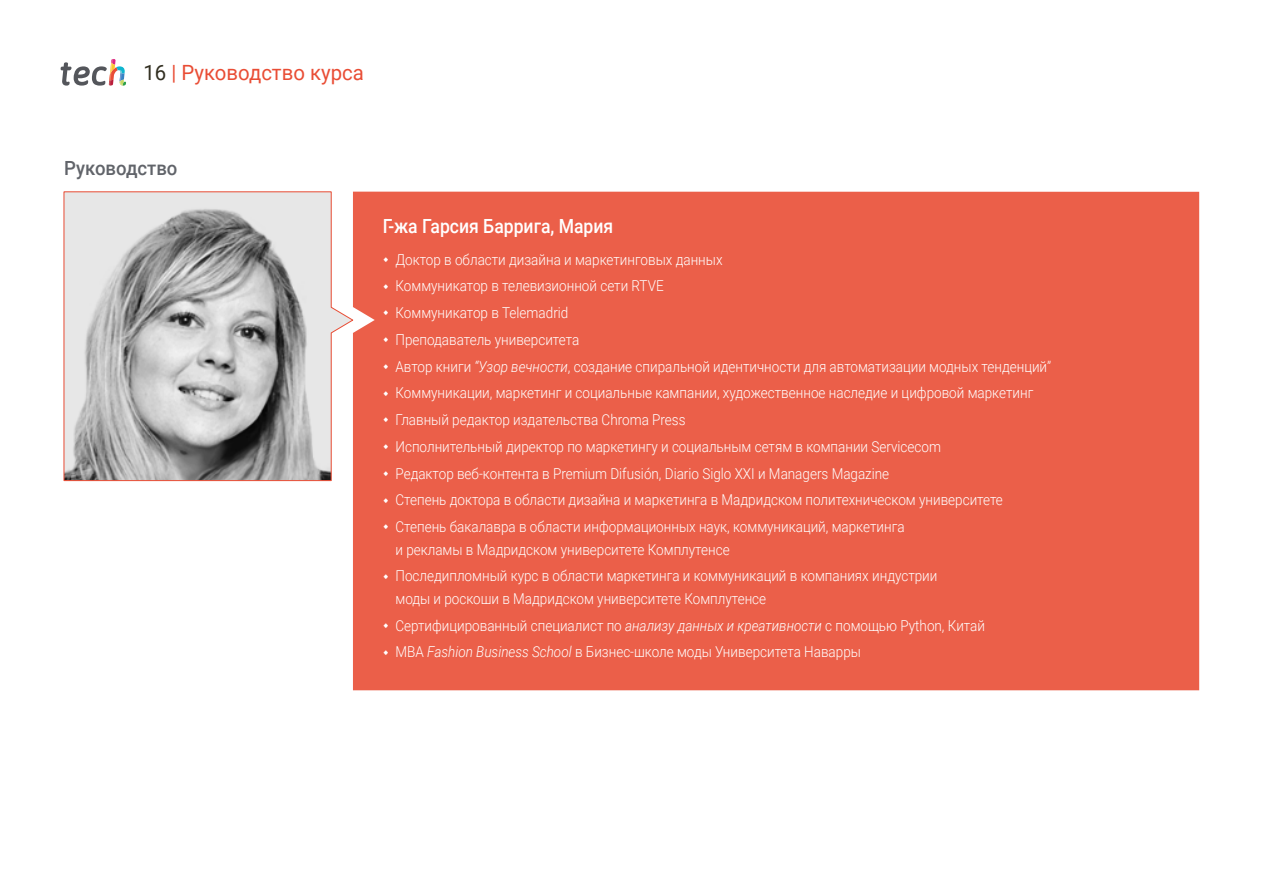
<style>
.page{position:relative;width:1263px;height:893px;background:#fff}
.page>*{position:absolute;margin:0;border:0;box-sizing:border-box;transform-origin:0 0}
.t1{font:21px "Roboto";color:#e94d35}
.t2{font:500 19.5px "Roboto";color:#fff;scale:.9 1}
.t3{font:500 19.5px "Roboto";color:#61646a;scale:.95 1}
.t4{font:300 15px/26.7px "Roboto";color:#fff;scale:.9 1}
.s1{color:#312e20}
.s2{font-style:italic}
</style>
<div class="page">
<svg style="left:61px;top:59px;width:65px;height:27px"></svg>
<div style="left:353px;top:192px;width:846px;height:498px;background:#eb5f49"></div>
<svg style="left:64px;top:191px;width:289px;height:290px;background:#bdbcbb"></svg>
<svg style="left:384px;top:257px;width:4px;height:5px"></svg>
<svg style="left:384px;top:284px;width:4px;height:5px"></svg>
<svg style="left:384px;top:310px;width:4px;height:5px"></svg>
<svg style="left:384px;top:337px;width:4px;height:5px"></svg>
<svg style="left:384px;top:364px;width:4px;height:5px"></svg>
<svg style="left:384px;top:391px;width:4px;height:5px"></svg>
<svg style="left:384px;top:417px;width:4px;height:5px"></svg>
<svg style="left:384px;top:444px;width:4px;height:5px"></svg>
<svg style="left:384px;top:471px;width:4px;height:5px"></svg>
<svg style="left:384px;top:498px;width:4px;height:5px"></svg>
<svg style="left:384px;top:524px;width:4px;height:5px"></svg>
<svg style="left:384px;top:574px;width:4px;height:5px"></svg>
<svg style="left:384px;top:623px;width:4px;height:5px"></svg>
<svg style="left:384px;top:650px;width:4px;height:5px"></svg>
<h1 class="t1" style="left:144px;top:57px;width:222px"><span class="s1">16</span> | Руководство курса</h1>
<h2 class="t3" style="left:64px;top:154px;width:121px">Руководство</h2>
<h2 class="t2" style="left:383px;top:212px;width:258px">Г-жа Гарсия Баррига, Мария</h2>
<p class="t4" style="left:395px;top:245px;width:730px">Доктор в области дизайна и маркетинговых данных<br>Коммуникатор в телевизионной сети RTVE<br>Коммуникатор в Telemadrid<br>Преподаватель университета<br>Автор книги <span class="s2">‘‘Узор вечности</span>, создание спиральной идентичности для автоматизации модных тенденций’’ Коммуникации, маркетинг и социальные кампании, художественное наследие и цифровой маркетинг Главный редактор издательства Chroma Press<br>Исполнительный директор по маркетингу и социальным сетям в компании Servicecom<br>Редактор веб-контента в Premium Difusión, Diario Siglo XXI и Managers Magazine<br>Степень доктора в области дизайна и маркетинга в Мадридском политехническом университете Степень бакалавра в области информационных наук, коммуникаций, маркетинга</p>
<p class="t4" style="left:395px;top:535px;width:604px">и рекламы в Мадридском университете Комплутенсе<br>Последипломный курс в области маркетинга и коммуникаций в компаниях индустрии</p>
<p class="t4" style="left:395px;top:585px;width:656px">моды и роскоши в Мадридском университете Комплутенсе<br>Сертифицированный специалист по <span class="s2">анализу данных и креативности</span> с помощью Python, Китай<br>MBA <span class="s2">Fashion Business School</span> в Бизнес-школе моды Университета Наварры</p>
</div>
